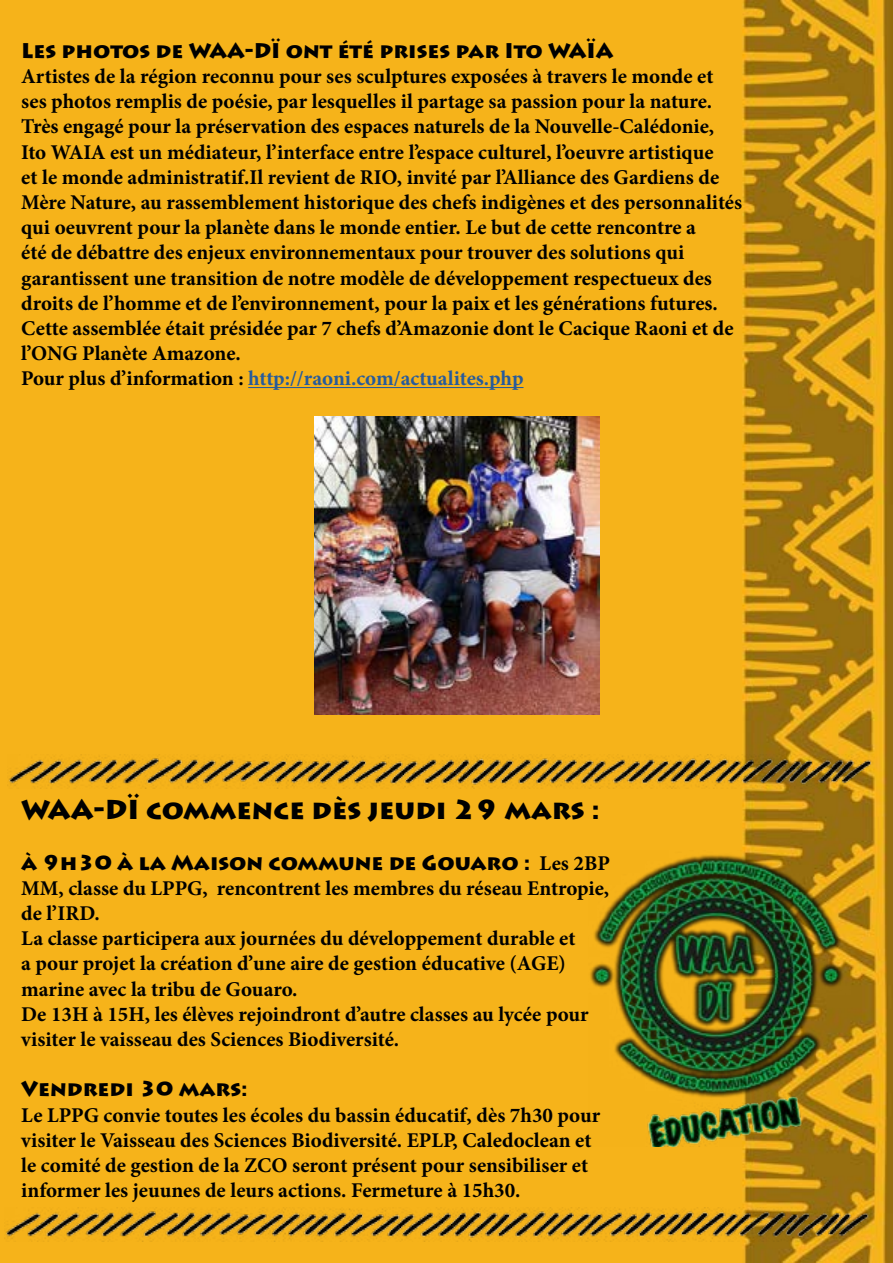
<style>
.page{position:relative;width:893px;height:1263px;background:#fff}
.page>*{position:absolute;margin:0;border:0;box-sizing:border-box;transform-origin:0 0}
.t1{font:900 27px "Lithos Pro";color:#000}
.t2{font:700 21px/25.2px "Minion Pro";color:#000}
.t3{font:900 21px "Lithos Pro";color:#000}
.s1{color:#275b9b}
.s2{font-family:"Minion Pro";font-weight:700}
</style>
<div class="page">
<img style="left:0;top:0;width:893px;height:1263px">
<hr style="left:248px;top:387px;width:275px;height:1px;background:#275b9b">
<img style="left:315px;top:417px;width:285px;height:297px">
<img style="left:588px;top:850px;width:274px;height:297px">
<img style="left:7px;top:755px;width:868px;height:34px">
<img style="left:4px;top:1208px;width:868px;height:34px">
<p class="t3" style="left:21px;top:37px;width:594px">Les photos de WAA-DÏ ont été prises par Ito WAÏA</p>
<p class="t2" style="left:21px;top:63px;width:722px">Artistes de la région reconnu pour ses sculptures exposées à travers le monde et ses photos remplis de poésie, par lesquelles il partage sa passion pour la nature.<br>Très engagé pour la préservation des espaces naturels de la Nouvelle-Calédonie, Ito WAIA est un médiateur, l’interface entre l’espace culturel, l’oeuvre artistique<br>et le monde administratif.Il revient de RIO, invité par l’Alliance des Gardiens de Mère Nature, au rassemblement historique des chefs indigènes et des personnalités qui oeuvrent pour la planète dans le monde entier. Le but de cette rencontre a<br>été de débattre des enjeux environnementaux pour trouver des solutions qui garantissent une transition de notre modèle de développement respectueux des droits de l’homme et de l’environnement, pour la paix et les générations futures.<br>Cette assemblée était présidée par 7 chefs d’Amazonie dont le Cacique Raoni et de l’ONG Planète Amazone.<br>Pour plus d’information : <span class="s1">http://raoni.com/actualites.php</span></p>
<p class="t1" style="left:21px;top:793px;width:580px">WAA-DÏ commence dès jeudi 29 mars :</p>
<p class="t3" style="left:21px;top:849px;width:590px">à 9h30 à la Maison commune de Gouaro : <span class="s2">Les 2BP</span></p>
<p class="t2" style="left:21px;top:875px;width:589px">MM, classe du LPPG, rencontrent les membres du réseau Entropie, de l’IRD.<br>La classe participera aux journées du développement durable et<br>a pour projet la création d’une aire de gestion éducative (AGE) marine avec la tribu de Gouaro.<br>De 13H à 15H, les élèves rejoindront d’autre classes au lycée pour visiter le vaisseau des Sciences Biodiversité.</p>
<p class="t3" style="left:21px;top:1076px;width:228px">Vendredi 30 mars:</p>
<p class="t2" style="left:21px;top:1102px;width:580px">Le LPPG convie toutes les écoles du bassin éducatif, dès 7h30 pour visiter le Vaisseau des Sciences Biodiversité. EPLP, Caledoclean et le comité de gestion de la ZCO seront présent pour sensibiliser et informer les jeuunes de leurs actions. Fermeture à 15h30.</p>
</div>
